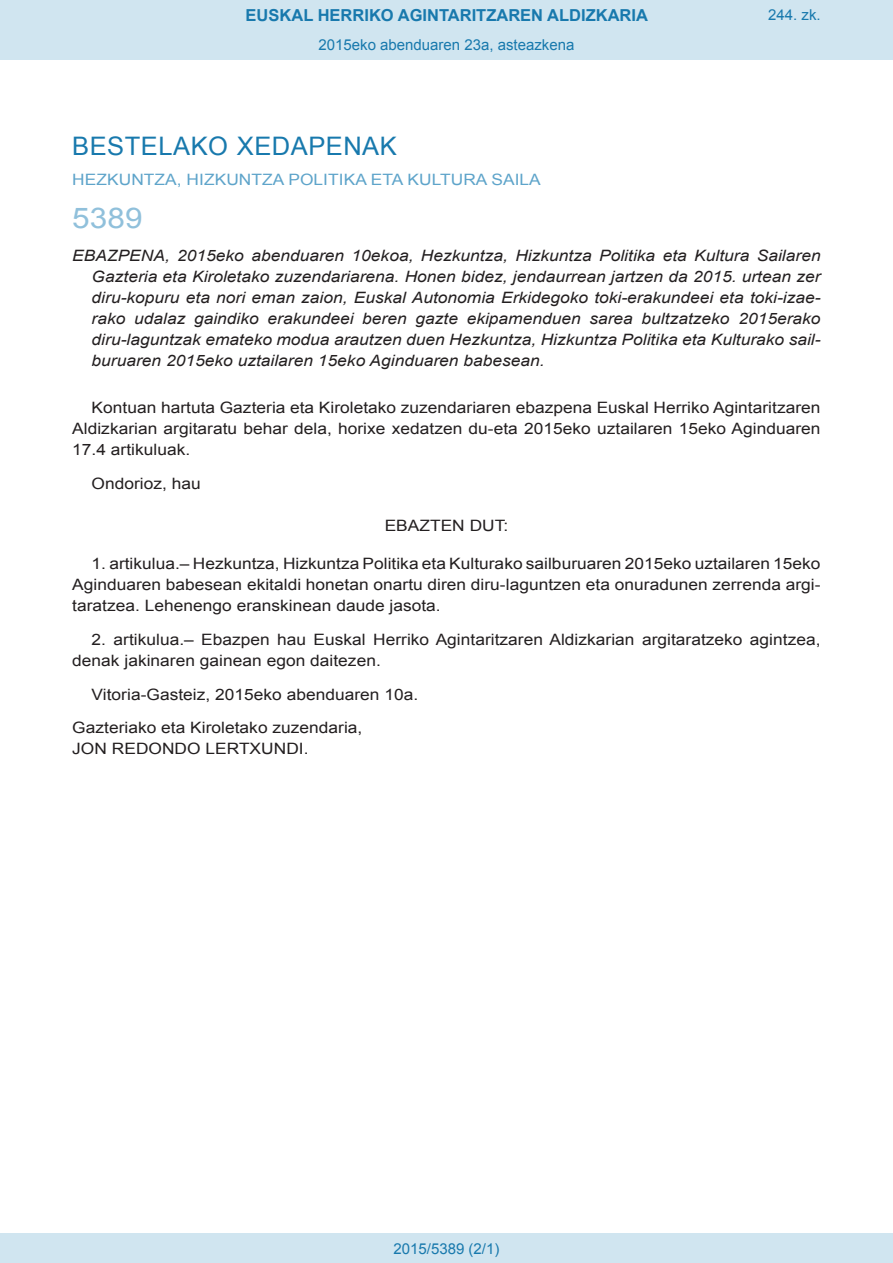
<style>
.page{position:relative;width:893px;height:1263px;background:#fff}
.page>*{position:absolute;margin:0;border:0;box-sizing:border-box;transform-origin:0 0}
.BOPVOrden{font:28.5px "Arial";color:#90c0db;scale:1.11 1}
.BOPVSeccion{font:25.5px "Arial";letter-spacing:.02em;color:#1879ad}
.t1{font:700 16.5px "Arial";color:#1879ad}
.BOPVDetalle{font:15.6px/21px "Arial";color:#231f20;text-align:justify;scale:1.11 1}
.BOPVTitulo{font:italic 15.6px/21px "Arial";color:#231f20;text-align:justify;scale:1.11 1}
.BOPVOrganismo{font:15.6px "Arial";letter-spacing:.005em;color:#5ea4ca;scale:1.11 1}
.BOPVFirmaLugFec{font:15.6px "Arial";color:#231f20;scale:1.11 1}
.BOPVFirmaPuesto{font:15.6px "Arial";color:#231f20;scale:1.11 1}
.BOPVFirmaNombre{font:15.6px "Arial";color:#231f20;scale:1.11 1}
.BOPVClave{font:15.6px "Arial";color:#231f20;scale:1.11 1}
.Paginacion_Centro{font:15px "Arial";color:#1879ad}
</style>
<div class="page">
<div style="left:0;top:0;width:893px;height:60px;background:#d0e5f0"></div>
<div style="left:0;top:1233px;width:893px;height:30px;background:#d0e5f0"></div>
<p class="t1" style="left:246px;top:4px;width:404px">EUSKAL HERRIKO AGINTARITZAREN ALDIZKARIA</p>
<p class="Paginacion_Centro" style="left:318px;top:35px;width:258px">2015eko abenduaren 23a, asteazkena</p>
<p class="Paginacion_Centro" style="left:768px;top:5px;width:54px">244. zk.</p>
<p class="BOPVSeccion" style="left:72px;top:129px;width:326px">BESTELAKO XEDAPENAK</p>
<p class="BOPVOrganismo" style="left:72px;top:169px;width:424px">HEZKUNTZA, HIZKUNTZA POLITIKA ETA KULTURA SAILA</p>
<p class="BOPVOrden" style="left:72px;top:199px;width:65px">5389</p>
<p class="BOPVTitulo" style="left:92px;top:246px;width:658px;text-indent:-19px">EBAZPENA, 2015eko abenduaren 10ekoa, Hezkuntza, Hizkuntza Politika eta Kultura Sailaren Gazteria eta Kiroletako zuzendariarena. Honen bidez, jendaurrean jartzen da 2015. urtean zer diru-kopuru eta nori eman zaion, Euskal Autonomia Erkidegoko toki-erakundeei eta toki-izae&shy;rako udalaz gaindiko erakundeei beren gazte ekipamenduen sarea bultzatzeko 2015erako diru-laguntzak emateko modua arautzen duen Hezkuntza, Hizkuntza Politika eta Kulturako sail&shy;buruaren 2015eko uztailaren 15eko Aginduaren babesean.</p>
<p class="BOPVDetalle" style="left:72px;top:397px;width:676px;text-indent:19px">Kontuan hartuta Gazteria eta Kiroletako zuzendariaren ebazpena Euskal Herriko Agintaritzaren Aldizkarian argitaratu behar dela, horixe xedatzen du-eta 2015eko uztailaren 15eko Aginduaren 17.4 artikuluak.</p>
<p class="BOPVDetalle" style="left:92px;top:473px;width:100px">Ondorioz, hau</p>
<p class="BOPVClave" style="left:385px;top:515px;width:113px">EBAZTEN DUT:</p>
<p class="BOPVDetalle" style="left:72px;top:553px;width:676px;text-indent:19px">1. artikulua.– Hezkuntza, Hizkuntza Politika eta Kulturako sailburuaren 2015eko uztailaren 15eko Aginduaren babesean ekitaldi honetan onartu diren diru-laguntzen eta onuradunen zerrenda argi&shy;taratzea. Lehenengo eranskinean daude jasota.</p>
<p class="BOPVDetalle" style="left:72px;top:629px;width:676px;text-indent:19px">2. artikulua.– Ebazpen hau Euskal Herriko Agintaritzaren Aldizkarian argitaratzeko agintzea, denak jakinaren gainean egon daitezen.</p>
<p class="BOPVFirmaLugFec" style="left:92px;top:684px;width:296px">Vitoria-Gasteiz, 2015eko abenduaren 10a.</p>
<p class="BOPVFirmaPuesto" style="left:72px;top:718px;width:263px">Gazteriako eta Kiroletako zuzendaria,</p>
<p class="BOPVFirmaNombre" style="left:72px;top:739px;width:214px">JON REDONDO LERTXUNDI.</p>
<p class="Paginacion_Centro" style="left:393px;top:1238px;width:107px">2015/5389 (2/1)</p>
</div>
